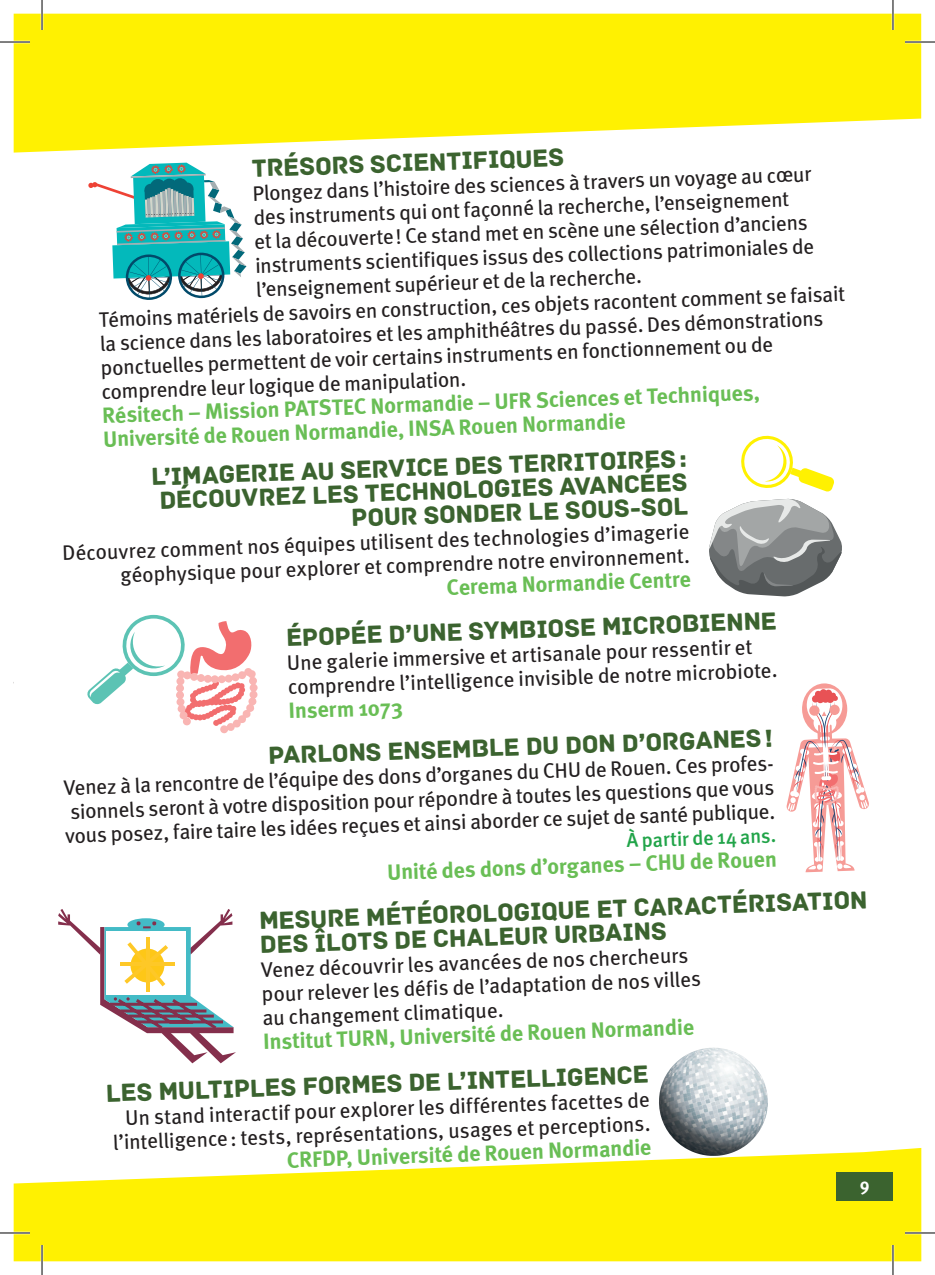
<style>
.page{position:relative;width:935px;height:1275px;background:#fff}
.page>*{position:absolute;margin:0;border:0;box-sizing:border-box;transform-origin:0 0}
.t1{font:26px/24px "Archive";color:#3b632f}
.t2{font:700 22px/24px "Meta Pro";color:#69be55}
.t3{font:21px/24px "Meta Pro";color:#231f20}
.t4{font:500 20px "Meta Pro";color:#21a449}
.t5{font:700 18px "Meta Pro";color:#fff;scale:.95 1}
</style>
<div class="page">
<svg style="left:14px;top:14px;width:907px;height:139px;fill:#fff101"></svg>
<svg style="left:14px;top:1148px;width:907px;height:113px;fill:#fff101"></svg>
<div style="left:836px;top:1172px;width:56px;height:28px;background:#3b632f"></div>
<svg style="left:801px;top:683px;width:46px;height:52px"></svg>
<svg style="left:786px;top:688px;width:83px;height:184px"></svg>
<svg style="left:58px;top:909px;width:178px;height:154px"></svg>
<svg style="left:87px;top:615px;width:170px;height:118px"></svg>
<svg style="left:88px;top:163px;width:158px;height:137px"></svg>
<svg style="left:741px;top:435px;width:93px;height:57px"></svg>
<svg style="left:709px;top:498px;width:133px;height:98px"></svg>
<img style="left:654px;top:1049px;width:77px;height:106px">
<hr style="left:0;top:41px;width:30px;height:2px;background:#fff">
<hr style="left:904px;top:41px;width:30px;height:2px;background:#fff">
<hr style="left:0;top:1231px;width:30px;height:3px;background:#fff">
<hr style="left:904px;top:1231px;width:30px;height:3px;background:#fff">
<hr style="left:41px;top:0;width:2px;height:30px;background:#fff">
<hr style="left:41px;top:1245px;width:2px;height:30px;background:#fff">
<hr style="left:891px;top:0;width:3px;height:30px;background:#fff">
<hr style="left:891px;top:1245px;width:3px;height:30px;background:#fff">
<hr style="left:0;top:42px;width:30px;height:1px;background:#000">
<hr style="left:904px;top:42px;width:30px;height:1px;background:#000">
<hr style="left:0;top:1232px;width:30px;height:1px;background:#000">
<hr style="left:904px;top:1232px;width:30px;height:1px;background:#000">
<hr style="left:42px;top:0;width:1px;height:30px;background:#000">
<hr style="left:42px;top:1245px;width:1px;height:30px;background:#000">
<hr style="left:892px;top:0;width:1px;height:30px;background:#000">
<hr style="left:892px;top:1245px;width:1px;height:30px;background:#000">
<p class="t1" style="left:251px;top:156px;width:314px;rotate:-2deg">Trésors scientifiques</p>
<p class="t3" style="left:252px;top:180px;width:560px;rotate:-2deg">Plongez dans l’histoire des sciences à travers un voyage au cœur des instruments qui ont façonné la recherche, l’enseignement<br>et la découverte! Ce stand met en scène une sélection d’anciens instruments scientifiques issus des collections patrimoniales de l’enseignement supérieur et de la recherche.</p>
<p class="t3" style="left:99px;top:306px;width:748px;rotate:-2deg">Témoins matériels de savoirs en construction, ces objets racontent comment se faisait la science dans les laboratoires et les amphithéâtres du passé. Des démonstrations ponctuelles permettent de voir certains instruments en fonctionnement ou de comprendre leur logique de manipulation.</p>
<p class="t2" style="left:102px;top:402px;width:659px;rotate:-2deg">Résitech – Mission PATSTEC Normandie – UFR Sciences et Techniques,<br>Université de Rouen Normandie, INSA Rouen Normandie</p>
<p class="t1" style="left:151px;top:465px;width:537px;text-align:right;rotate:-2deg">L’imagerie au service des territoires: découvrez les technologies avancées pour sonder le sous-sol</p>
<p class="t3" style="left:62px;top:540px;width:628px;text-align:right;rotate:-2deg">Découvrez comment nos équipes utilisent des technologies d’imagerie géophysique pour explorer et comprendre notre environnement.</p>
<p class="t2" style="left:446px;top:574px;width:246px;rotate:-2deg">Cerema Normandie Centre</p>
<p class="t1" style="left:286px;top:626px;width:492px;rotate:-2deg">Épopée d’une symbiose microbienne</p>
<p class="t3" style="left:286px;top:649px;width:491px;rotate:-2deg">Une galerie immersive et artisanale pour ressentir et comprendre l’intelligence invisible de notre microbiote.</p>
<p class="t2" style="left:288px;top:697px;width:116px;rotate:-2deg">Inserm 1073</p>
<p class="t1" style="left:267px;top:743px;width:506px;rotate:-2deg">Parlons ensemble du don d’organes!</p>
<p class="t3" style="left:63px;top:774px;width:716px;rotate:-2deg">Venez à la rencontre de l’équipe des dons d’organes du CHU de Rouen. Ces profes&shy;sionnels seront à votre disposition pour répondre à toutes les questions que vous vous posez, faire taire les idées reçues et ainsi aborder ce sujet de santé publique.</p>
<p class="t4" style="left:626px;top:825px;width:151px;rotate:-2deg">À partir de 14 ans.</p>
<p class="t2" style="left:386px;top:859px;width:391px;rotate:-2deg">Unité des dons d’organes – CHU de Rouen</p>
<p class="t1" style="left:259px;top:909px;width:610px;rotate:-2deg">Mesure météorologique et caractérisation des îlots de chaleur urbains</p>
<p class="t3" style="left:260px;top:956px;width:441px;rotate:-2deg">Venez découvrir les avancées de nos chercheurs pour relever les défis de l’adaptation de nos villes au changement climatique.</p>
<p class="t2" style="left:263px;top:1028px;width:432px;rotate:-2deg">Institut TURN, Université de Rouen Normandie</p>
<p class="t1" style="left:105px;top:1081px;width:545px;rotate:-2deg">Les multiples formes de l’intelligence</p>
<p class="t3" style="left:111px;top:1105px;width:539px;text-align:right;rotate:-2deg">Un stand interactif pour explorer les différentes facettes de l’intelligence: tests, représentations, usages et perceptions.</p>
<p class="t2" style="left:286px;top:1146px;width:366px;rotate:-2deg">CRFDP, Université de Rouen Normandie</p>
<p class="t5" style="left:859px;top:1173px;width:12px">99</p>
</div>
